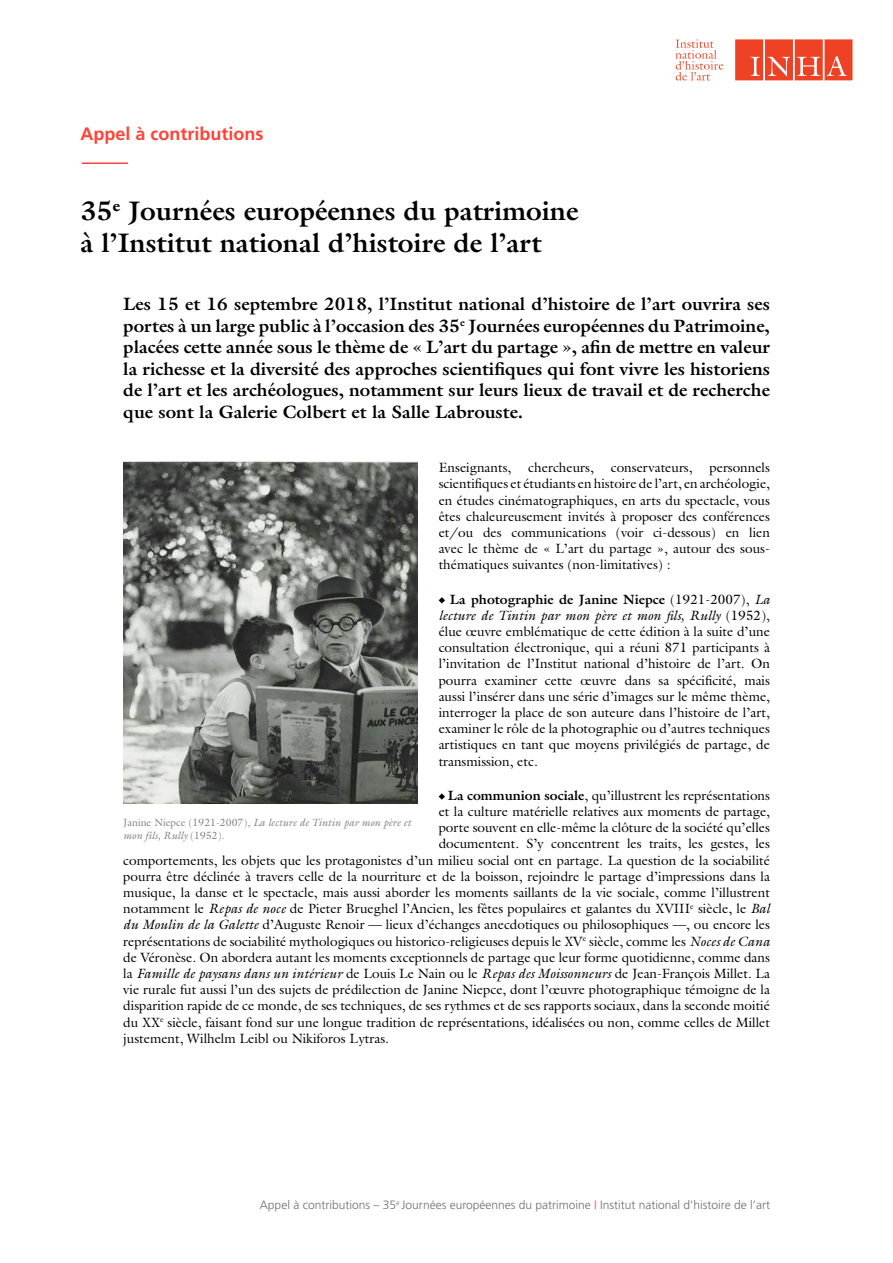
<style>
.page{position:relative;width:893px;height:1263px;background:#fff}
.page>*{position:absolute;margin:0;border:0;box-sizing:border-box;transform-origin:0 0}
.t1{font:700 27px/31.5px "Galliard Std";color:#000}
.t2{font:700 18px/21.6px "Galliard Std";color:#000;text-align:justify}
.t3{font:700 18px "Frutiger LT Std";color:#ff4338}
.t4{font:13.5px/16.2px "Galliard Std";color:#000;text-align:justify}
.t5{font:italic 13.5px "Galliard Std";color:#000}
.t6{font:300 12px "Frutiger LT Std";color:#6d6e71}
.t7{font:italic 10.5px/12.6px "Galliard";color:#808285}
.s1{font-weight:700}
.s2{font-style:italic}
.s3{font-style:normal}
.s4{color:#ff4338}
</style>
<div class="page">
<svg style="left:675px;top:39px;width:48px;height:42px"></svg>
<svg style="left:735px;top:39px;width:117px;height:41px"></svg>
<hr style="left:82px;top:162px;width:46px;height:2px;background:#ff4338">
<svg style="left:439px;top:597px;width:6px;height:6px"></svg>
<svg style="left:439px;top:793px;width:6px;height:7px"></svg>
<img style="left:123px;top:462px;width:294px;height:342px">
<h2 class="t3" style="left:80px;top:123px;width:185px">Appel à contributions</h2>
<h1 class="t1" style="left:80px;top:195px;width:500px">35<sup>e</sup> Journées européennes du patrimoine à l’Institut national d’histoire de l’art</h1>
<p class="t2" style="left:123px;top:293px;width:648px">Les 15 et 16 septembre 2018, l’Institut national d’histoire de l’art ouvrira ses portes à un large public à l’occasion des 35<sup>e</sup> Journées européennes du Patrimoine, placées cette année sous le thème de « L’art du partage », afin de mettre en valeur la richesse et la diversité des approches scientifiques qui font vivre les historiens de l’art et les archéologues, notamment sur leurs lieux de travail et de recherche que sont la Galerie Colbert et la Salle Labrouste.</p>
<p class="t4" style="left:439px;top:459px;width:333px;text-indent:271px">personnels scientifiques et étudiants en histoire de l’art, en archéologie, en études cinématographiques, en arts du spectacle, vous êtes chaleureusement invités à proposer des conférences et/ou des communications (voir ci-dessous) en lien avec le thème de « L’art du partage », autour des sous&shy;thématiques suivantes (non-limitatives) :</p>
<p class="t4" style="left:439px;top:591px;width:333px;text-indent:11px"><span class="s1">La photographie de Janine Niepce</span> (1921-2007), <span class="s2">La lecture de Tintin par mon père et mon fils, Rully</span> (1952), élue œuvre emblématique de cette édition à la suite d’une consultation électronique, qui a réuni 871 participants à l’invitation de l’Institut national d’histoire de l’art. On pourra examiner cette œuvre dans sa spécificité, mais aussi l’insérer dans une série d’images sur le même thème, interroger la place de son auteure dans l’histoire de l’art, examiner le rôle de la photographie ou d’autres techniques artistiques en tant que moyens privilégiés de partage, de transmission, etc.</p>
<p class="t4" style="left:448px;top:787px;width:324px"><span class="s1">La communion sociale</span>, qu’illustrent les représentations</p>
<p class="t4" style="left:439px;top:803px;width:333px">et la culture matérielle relatives aux moments de partage,</p>
<p class="t4" style="left:439px;top:819px;width:333px">porte souvent en elle-même la clôture de la société qu’elles</p>
<p class="t4" style="left:439px;top:835px;width:333px">documentent. S’y concentrent les traits, les gestes, les</p>
<p class="t4" style="left:123px;top:852px;width:648px">comportements, les objets que les protagonistes d’un milieu social ont en partage. La question de la sociabilité</p>
<p class="t4" style="left:123px;top:868px;width:648px">pourra être déclinée à travers celle de la nourriture et de la boisson, rejoindre le partage d’impressions dans la</p>
<p class="t4" style="left:123px;top:884px;width:648px">musique, la danse et le spectacle, mais aussi aborder les moments saillants de la vie sociale, comme l’illustrent</p>
<p class="t4" style="left:123px;top:900px;width:648px">notamment le <span class="s2">Repas de noce</span> de Pieter Brueghel l’Ancien, les fêtes populaires et galantes du XVIII<sup>e</sup> siècle, le <span class="s2">Bal</span></p>
<p class="t4" style="left:123px;top:916px;width:648px"><span class="s2">du Moulin de la Galette</span> d’Auguste Renoir — lieux d’échanges anecdotiques ou philosophiques —, ou encore les</p>
<p class="t4" style="left:123px;top:933px;width:648px">représentations de sociabilité mythologiques ou historico-religieuses depuis le XV<sup>e</sup> siècle, comme les <span class="s2">Noces de Cana</span></p>
<p class="t4" style="left:123px;top:949px;width:648px">de Véronèse. On abordera autant les moments exceptionnels de partage que leur forme quotidienne, comme dans</p>
<p class="t5" style="left:123px;top:965px;width:648px"><span class="s3">la</span> Famille de paysans dans un intérieur <span class="s3">de Louis Le Nain ou le</span> Repas des Moissonneurs <span class="s3">de Jean-François Millet. La</span></p>
<p class="t4" style="left:123px;top:981px;width:648px">vie rurale fut aussi l’un des sujets de prédilection de Janine Niepce, dont l’œuvre photographique témoigne de la</p>
<p class="t4" style="left:123px;top:997px;width:648px">disparition rapide de ce monde, de ses techniques, de ses rythmes et de ses rapports sociaux, dans la seconde moitié</p>
<p class="t4" style="left:123px;top:1014px;width:648px">du XX<sup>e</sup> siècle, faisant fond sur une longue tradition de représentations, idéalisées ou non, comme celles de Millet</p>
<p class="t4" style="left:123px;top:1030px;width:267px">justement, Wilhelm Leibl ou Nikiforos Lytras.</p>
<p class="t4" style="left:439px;top:459px;width:74px">Enseignants,</p>
<p class="t4" style="left:528px;top:459px;width:67px">chercheurs,</p>
<p class="t4" style="left:611px;top:459px;width:83px">conservateurs,</p>
<p class="t7" style="left:123px;top:816px;width:289px"><span class="s3">Janine Niepce (1921-2007),</span> La lecture de Tintin par mon père et mon fils, Rully <span class="s3">(1952).</span></p>
<p class="t6" style="left:260px;top:1198px;width:512px">Appel à contributions – 35<sup>e</sup> Journées européennes du patrimoine <span class="s4">I</span> Institut national d’histoire de l’art</p>
</div>
